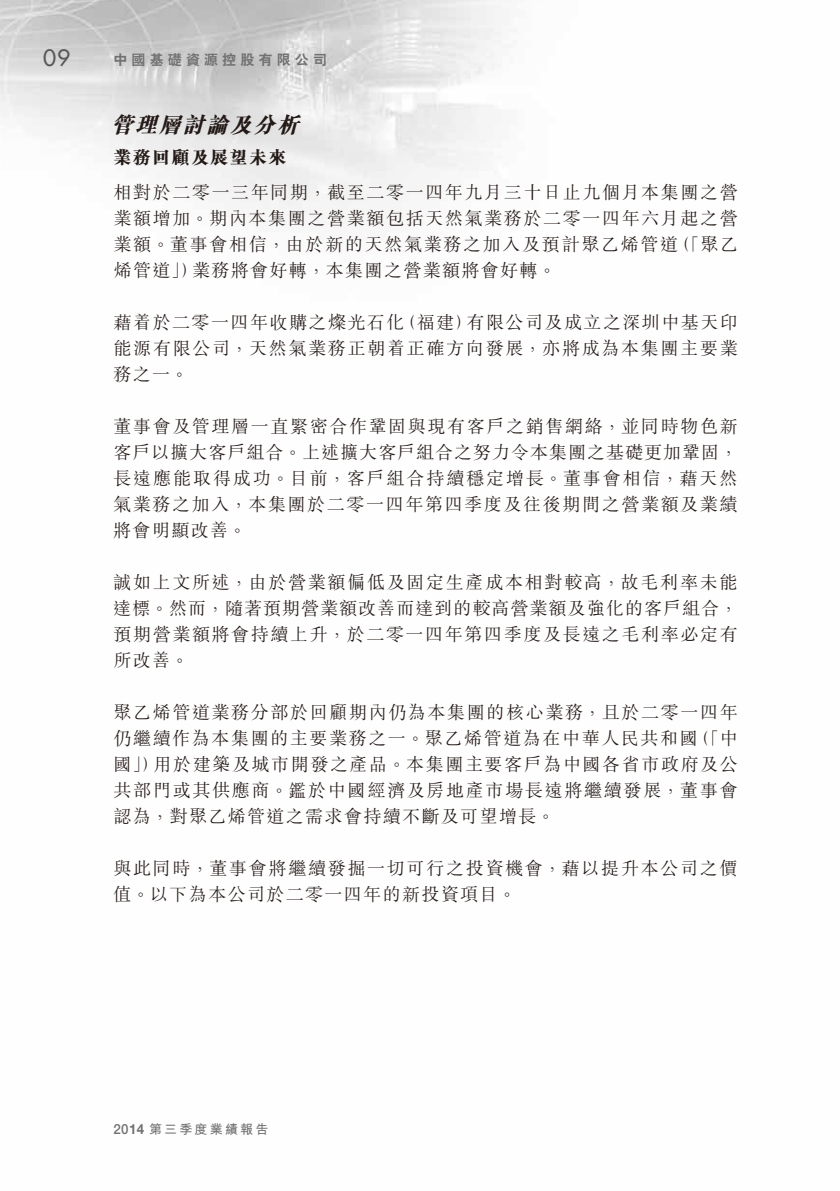
<style>
.page{position:relative;width:840px;height:1191px;background:#fff}
.page>*{position:absolute;margin:0;border:0;box-sizing:border-box;transform-origin:0 0}
.t1{font:italic 800 22px "M Sung HK";color:#231916}
.t2{font:500 22px "Futura Std";color:#595857}
.t3{font:300 18px/26px "M Sung HK";letter-spacing:.09em;color:#231916}
.t4{font:800 18px "M Sung HK";letter-spacing:.075em;color:#231916}
.t5{font:800 14px "C Hei 2 HK";letter-spacing:.295em;color:#727272}
.t6{font:700 13px "M Hei HK";letter-spacing:.17em;color:#727272}
.s1{font-family:"Helvetica Neue LT Std";font-weight:500;font-size:14px}
.s2{font-family:"Helvetica Neue LT Std";font-size:14px}
</style>
<div class="page">
<img style="left:0;top:0;width:517px;height:213px">
<p class="t2" style="left:43px;top:45px;width:28px">09</p>
<p class="t5" style="left:113px;top:50px;width:215px">中國基礎資源控股有限公司</p>
<p class="t1" style="left:111px;top:110px;width:197px">管理層討論及分析</p>
<p class="t4" style="left:113px;top:145px;width:174px">業務回顧及展望未來</p>
<p class="t3" style="left:113px;top:178px;width:625px;text-align:right">相對於二零一三年同期，截至二零一四年九月三十日止九個月本集團之營業額增加。期內本集團之營業額包括天然氣業務於二零一四年六月起之營（「聚乙</p>
<p class="t3" style="left:192px;top:230px;width:487px;text-indent:-78px">業額。董事會相信，由於新的天然氣業務之加入及預計聚乙烯管道業務將會好轉，本集團之營業額將會好轉。</p>
<p class="t3" style="left:114px;top:256px;width:86px">烯管道」）</p>
<p class="t3" style="left:113px;top:308px;width:625px">藉着於二零一四年收購之燦光石化<br>能源有限公司，天然氣業務正朝着正確方向發展，亦將成為本集團主要業務之一。</p>
<p class="t3" style="left:113px;top:412px;width:625px;text-align:justify">董事會及管理層一直緊密合作鞏固與現有客戶之銷售網絡，並同時物色新客戶以擴大客戶組合。上述擴大客戶組合之努力令本集團之基礎更加鞏固，長遠應能取得成功。目前，客戶組合持續穩定增長。董事會相信，藉天然氣業務之加入，本集團於二零一四年第四季度及往後期間之營業額及業績將會明顯改善。</p>
<p class="t3" style="left:113px;top:568px;width:625px;text-align:justify">誠如上文所述，由於營業額偏低及固定生產成本相對較高，故毛利率未能達標。然而，隨著預期營業額改善而達到的較高營業額及強化的客戶組合，預期營業額將會持續上升，於二零一四年第四季度及長遠之毛利率必定有所改善。</p>
<p class="t3" style="left:113px;top:698px;width:625px;text-align:right">聚乙烯管道業務分部於回顧期內仍為本集團的核心業務，且於二零一四年（「中</p>
<p class="t3" style="left:466px;top:308px;width:272px">有限公司及成立之深圳中基天印</p>
<p class="t3" style="left:398px;top:308px;width:76px">（福建）</p>
<p class="t3" style="left:153px;top:724px;width:585px;text-indent:-40px">仍繼續作為本集團的主要業務之一。聚乙烯管道為在中華人民共和國<br>用於建築及城市開發之產品。本集團主要客戶為中國各省市政府及公</p>
<p class="t3" style="left:113px;top:750px;width:625px">國」）<br>共部門或其供應商。鑑於中國經濟及房地產市場長遠將繼續發展，董事會認為，對聚乙烯管道之需求會持續不斷及可望增長。</p>
<p class="t3" style="left:113px;top:854px;width:625px">與此同時，董事會將繼續發掘一切可行之投資機會，藉以提升本公司之價值。以下為本公司於二零一四年的新投資項目。</p>
<p class="t6" style="left:113px;top:1120px;width:156px"><span class="s1">20</span><span class="s2">14</span> 第三季度業績報告</p>
</div>
